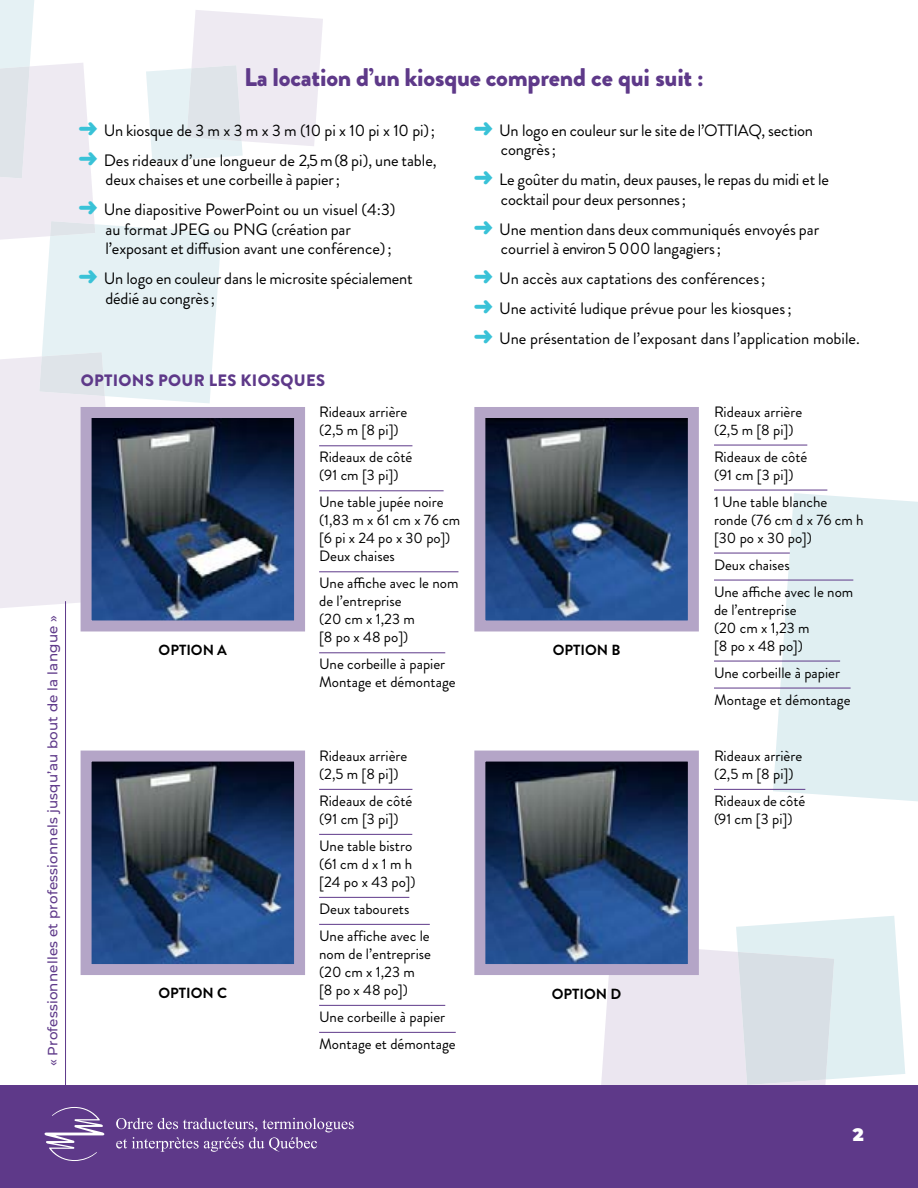
<style>
.page{position:relative;width:918px;height:1188px;background:#fff}
.page>*{position:absolute;margin:0;border:0;box-sizing:border-box;transform-origin:0 0}
.t1{font:900 25.5px "Brandon Grotesque";letter-spacing:-.01em;color:#5e3989}
.t2{font:900 18px "Montserrat";color:#fff}
.t3{font:16.5px/19.5px "Brandon Grotesque";color:#000}
.t4{font:900 16.5px "Brandon Grotesque";letter-spacing:.02em;color:#5e3989}
.t5{font:15px/18px "Brandon Grotesque";color:#000}
.t6{font:700 14.7px "Brandon Grotesque";color:#000}
.t7{font:500 13.5px "Montserrat";letter-spacing:.015em;color:#5e3989}
.s1{color:#39c2d7}
</style>
<div class="page">
<svg style="left:0;top:0;width:323px;height:608px"></svg>
<svg style="left:773px;top:493px;width:145px;height:309px;background:#e2f0f3"></svg>
<div style="left:601px;top:949px;width:135px;height:136px;background:#ebe6f0"></div>
<svg style="left:736px;top:916px;width:169px;height:169px;background:#dfe9ed"></svg>
<svg style="left:75px;top:401px;width:236px;height:231px;background:#54627f"></svg>
<svg style="left:474px;top:407px;width:225px;height:225px;background:#445578"></svg>
<svg style="left:80px;top:750px;width:225px;height:225px;background:#445679"></svg>
<svg style="left:474px;top:750px;width:230px;height:231px;background:#4b5b7d"></svg>
<hr style="left:319px;top:446px;width:93px;height:1px;background:#5e3989">
<hr style="left:319px;top:491px;width:125px;height:1px;background:#5e3989">
<hr style="left:319px;top:572px;width:139px;height:1px;background:#5e3989">
<hr style="left:319px;top:653px;width:126px;height:1px;background:#5e3989">
<hr style="left:714px;top:445px;width:93px;height:1px;background:#5e3989">
<hr style="left:714px;top:490px;width:113px;height:1px;background:#5e3989">
<hr style="left:714px;top:553px;width:76px;height:1px;background:#5e3989">
<hr style="left:714px;top:580px;width:139px;height:1px;background:#5e3989">
<hr style="left:714px;top:661px;width:126px;height:1px;background:#5e3989">
<hr style="left:714px;top:688px;width:137px;height:1px;background:#5e3989">
<hr style="left:319px;top:789px;width:93px;height:1px;background:#5e3989">
<hr style="left:319px;top:834px;width:93px;height:1px;background:#5e3989">
<hr style="left:319px;top:897px;width:90px;height:1px;background:#5e3989">
<hr style="left:319px;top:924px;width:111px;height:1px;background:#5e3989">
<hr style="left:319px;top:1005px;width:126px;height:1px;background:#5e3989">
<hr style="left:319px;top:1032px;width:137px;height:1px;background:#5e3989">
<hr style="left:714px;top:789px;width:91px;height:1px;background:#5e3989">
<hr style="left:65px;top:601px;width:1px;height:490px;background:#5e398a">
<div style="left:0;top:1085px;width:918px;height:103px;background:#5e3989"></div>
<svg style="left:45px;top:1107px;width:60px;height:54px"></svg>
<svg style="left:116px;top:1118px;width:238px;height:34px"></svg>
<p class="t7" style="left:43px;top:1066px;width:453px;rotate:-90deg">« Professionnelles et professionnels jusqu’au bout de la langue »</p>
<h1 class="t1" style="left:244px;top:59px;width:461px">La location d’un kiosque comprend ce qui suit :</h1>
<p class="t3" style="left:78px;top:115px;width:360px;line-height:30px"><span class="s1">➜</span> Un kiosque de 3 m x 3 m x 3 m (10 pi x 10 pi x 10 pi); <span class="s1">➜</span> Des rideaux d’une longueur de 2,5 m (8 pi), une table,</p>
<p class="t3" style="left:78px;top:165px;width:318px;line-height:30px;text-indent:27px">deux chaises et une corbeille à papier;<br><span class="s1">➜</span> Une diapositive PowerPoint ou un visuel (4:3)</p>
<p class="t3" style="left:105px;top:220px;width:288px">au format JPEG ou PNG (création par l’exposant et diffusion avant une conférence);</p>
<p class="t3" style="left:105px;top:269px;width:309px;text-indent:-27px"><span class="s1">➜</span> Un logo en couleur dans le microsite spécialement dédié au congrès;</p>
<p class="t3" style="left:501px;top:121px;width:314px;text-indent:-27px"><span class="s1">➜</span> Un logo en couleur sur le site de l’OTTIAQ, section congrès;</p>
<p class="t3" style="left:501px;top:170px;width:330px;text-indent:-27px"><span class="s1">➜</span> Le goûter du matin, deux pauses, le repas du midi et le cocktail pour deux personnes;</p>
<p class="t3" style="left:501px;top:220px;width:320px;text-indent:-27px"><span class="s1">➜</span> Une mention dans deux communiqués envoyés par courriel à environ 5 000 langagiers;</p>
<p class="t3" style="left:474px;top:264px;width:387px;line-height:30px"><span class="s1">➜</span> Un accès aux captations des conférences;<br><span class="s1">➜</span> Une activité ludique prévue pour les kiosques;<br><span class="s1">➜</span> Une présentation de l’exposant dans l’application mobile.</p>
<p class="t4" style="left:81px;top:369px;width:246px">OPTIONS POUR LES KIOSQUES</p>
<p class="t5" style="left:319px;top:404px;width:90px">Rideaux arrière (2,5 m [8 pi])</p>
<p class="t5" style="left:319px;top:449px;width:95px">Rideaux de côté (91 cm [3 pi])</p>
<p class="t5" style="left:319px;top:494px;width:143px">Une table jupée noire (1,83 m x 61 cm x 76 cm [6 pi x 24 po x 30 po])<br>Deux chaises</p>
<p class="t5" style="left:319px;top:575px;width:141px">Une affiche avec le nom de l’entreprise<br>(20 cm x 1,23 m<br>[8 po x 48 po])</p>
<p class="t5" style="left:319px;top:656px;width:138px">Une corbeille à papier<br>Montage et démontage</p>
<p class="t6" style="left:159px;top:640px;width:70px">OPTION A</p>
<p class="t6" style="left:553px;top:640px;width:69px">OPTION B</p>
<p class="t5" style="left:319px;top:747px;width:90px">Rideaux arrière (2,5 m [8 pi])</p>
<p class="t5" style="left:319px;top:792px;width:95px">Rideaux de côté (91 cm [3 pi])</p>
<p class="t5" style="left:319px;top:837px;width:98px">Une table bistro (61 cm d x 1 m h [24 po x 43 po])</p>
<p class="t5" style="left:319px;top:896px;width:112px;line-height:27px">Deux tabourets<br>Une affiche avec le</p>
<p class="t5" style="left:319px;top:945px;width:113px">nom de l’entreprise (20 cm x 1,23 m [8 po x 48 po])</p>
<p class="t5" style="left:319px;top:1004px;width:138px;line-height:27px">Une corbeille à papier<br>Montage et démontage</p>
<p class="t6" style="left:158px;top:983px;width:70px">OPTION C</p>
<p class="t6" style="left:552px;top:983px;width:71px">OPTION D</p>
<p class="t5" style="left:714px;top:404px;width:90px;line-height:17.2px">Rideaux arrière (2,5 m [8 pi])</p>
<p class="t5" style="left:714px;top:448px;width:95px">Rideaux de côté (91 cm [3 pi])</p>
<p class="t5" style="left:714px;top:493px;width:151px">1 Une table blanche ronde (76 cm d x 76 cm h [30 po x 30 po])</p>
<p class="t5" style="left:714px;top:551px;width:141px;line-height:27px">Deux chaises<br>Une affiche avec le nom</p>
<p class="t5" style="left:714px;top:601px;width:97px">de l’entreprise (20 cm x 1,23 m [8 po x 48 po])</p>
<p class="t5" style="left:714px;top:659px;width:138px;line-height:27px">Une corbeille à papier<br>Montage et démontage</p>
<p class="t5" style="left:714px;top:747px;width:90px">Rideaux arrière (2,5 m [8 pi])</p>
<p class="t5" style="left:714px;top:792px;width:93px">Rideaux de côté (91 cm [3 pi])</p>
<p class="t2" style="left:853px;top:1121px;width:12px">2</p>
</div>
